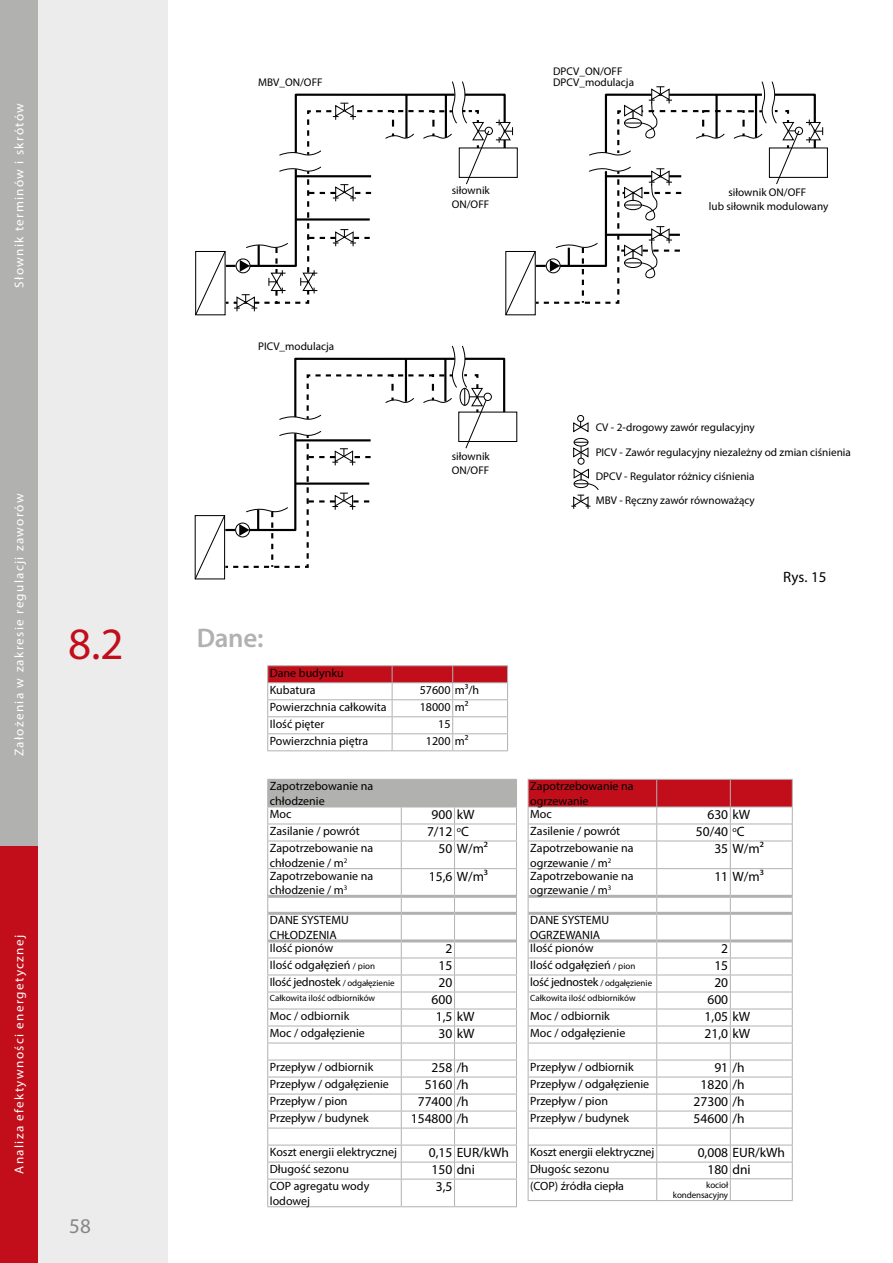
<style>
.page{position:relative;width:893px;height:1263px;background:#fff}
.page>*{position:absolute;margin:0;border:0;box-sizing:border-box;transform-origin:0 0}
.t1{font:45px "Myriad Pro";color:#c20e1a}
.t2{font:600 27px "Myriad Pro";color:#b1b1b0}
.t3{font:21px "Myriad Pro";color:#868686}
.t4{font:15px "Myriad Pro";color:#000}
.t5{font:13.5px "Myriad Pro";color:#000}
.t6{font:12.75px "Myriad Pro";letter-spacing:.1em;color:#fff}
.t7{font:12px/14.4px "Myriad Pro";color:#000}
.t8{font:12px "Myriad Pro";letter-spacing:-.02em;color:#000}
.t9{font:11.1px/13.4px "Myriad Pro";color:#000}
.t10{font:9px/10.8px "Myriad Pro";color:#000;text-align:right}
.s1{font-size:9px}
</style>
<div class="page">
<div style="left:37px;top:0;width:131px;height:1263px;background:#ececec"></div>
<div style="left:0;top:0;width:38px;height:417px;background:#b1b1b0"></div>
<div style="left:0;top:417px;width:38px;height:429px;background:#b1b1b0"></div>
<div style="left:0;top:846px;width:38px;height:417px;background:#c20e1a"></div>
<hr style="left:267px;top:665px;width:125px;height:1px;background:#b1b1b0">
<hr style="left:392px;top:665px;width:61px;height:1px;background:#b1b1b0">
<hr style="left:453px;top:665px;width:55px;height:1px;background:#b1b1b0">
<svg style="left:267px;top:666px;width:241px;height:84px"></svg>
<hr style="left:267px;top:750px;width:125px;height:1px;background:#b1b1b0">
<hr style="left:392px;top:750px;width:61px;height:1px;background:#b1b1b0">
<hr style="left:453px;top:750px;width:55px;height:1px;background:#b1b1b0">
<svg style="left:267px;top:779px;width:250px;height:427px"></svg>
<hr style="left:267px;top:1206px;width:134px;height:1px;background:#b1b1b0">
<hr style="left:401px;top:1206px;width:54px;height:1px;background:#b1b1b0">
<hr style="left:455px;top:1206px;width:62px;height:1px;background:#b1b1b0">
<hr style="left:268px;top:895px;width:133px;height:3px;background:#b1b1b0">
<hr style="left:401px;top:895px;width:54px;height:3px;background:#b1b1b0">
<hr style="left:455px;top:895px;width:61px;height:3px;background:#b1b1b0">
<hr style="left:268px;top:912px;width:133px;height:3px;background:#b1b1b0">
<hr style="left:401px;top:912px;width:54px;height:3px;background:#b1b1b0">
<hr style="left:455px;top:912px;width:61px;height:3px;background:#b1b1b0">
<hr style="left:268px;top:939px;width:133px;height:3px;background:#b1b1b0">
<hr style="left:401px;top:939px;width:54px;height:3px;background:#b1b1b0">
<hr style="left:455px;top:939px;width:61px;height:3px;background:#b1b1b0">
<svg style="left:528px;top:779px;width:265px;height:421px"></svg>
<hr style="left:528px;top:1200px;width:129px;height:1px;background:#b1b1b0">
<hr style="left:657px;top:1200px;width:73px;height:1px;background:#b1b1b0">
<hr style="left:730px;top:1200px;width:63px;height:1px;background:#b1b1b0">
<hr style="left:528px;top:895px;width:129px;height:3px;background:#b1b1b0">
<hr style="left:657px;top:895px;width:73px;height:3px;background:#b1b1b0">
<hr style="left:730px;top:895px;width:62px;height:3px;background:#b1b1b0">
<hr style="left:528px;top:912px;width:129px;height:3px;background:#b1b1b0">
<hr style="left:657px;top:912px;width:73px;height:3px;background:#b1b1b0">
<hr style="left:730px;top:912px;width:62px;height:3px;background:#b1b1b0">
<hr style="left:528px;top:939px;width:129px;height:3px;background:#b1b1b0">
<hr style="left:657px;top:939px;width:73px;height:3px;background:#b1b1b0">
<hr style="left:730px;top:939px;width:62px;height:3px;background:#b1b1b0">
<svg style="left:573px;top:415px;width:16px;height:18px"></svg>
<div style="left:769px;top:147px;width:59px;height:31px;border:1px solid #000"></div>
<svg style="left:574px;top:438px;width:14px;height:8px"></svg>
<div style="left:574px;top:438px;width:15px;height:9px;border:1px solid #000;border-radius:50%"></div>
<svg style="left:571px;top:442px;width:28px;height:67px"></svg>
<svg style="left:195px;top:81px;width:628px;height:235px"></svg>
<svg style="left:194px;top:345px;width:312px;height:235px"></svg>
<p class="t6" style="left:11px;top:288px;width:186px;rotate:-90deg">Słownik terminów i skrótów</p>
<p class="t6" style="left:11px;top:756px;width:264px;rotate:-90deg">Założenia w zakresie regulacji zaworów</p>
<p class="t6" style="left:11px;top:1174px;width:241px;rotate:-90deg">Analiza efektywności energetycznej</p>
<p class="t9" style="left:258px;top:75px;width:66px">MBV_ON/OFF</p>
<p class="t9" style="left:553px;top:65px;width:82px;line-height:11.6px">DPCV_ON/OFF<br>DPCV_modulacja</p>
<p class="t9" style="left:258px;top:339px;width:78px">PICV_modulacja</p>
<p class="t9" style="left:452px;top:184px;width:40px">siłownik<br>ON/OFF</p>
<p class="t9" style="left:709px;top:186px;width:121px;text-align:center">siłownik ON/OFF<br>lub siłownik modulowany</p>
<p class="t9" style="left:452px;top:450px;width:40px">siłownik<br>ON/OFF</p>
<p class="t9" style="left:596px;top:415px;width:257px;line-height:24.3px">CV - 2-drogowy zawór regulacyjny<br>PICV - Zawór regulacyjny niezależny od zmian ciśnienia DPCV - Regulator różnicy ciśnienia<br>MBV - Ręczny zawór równoważący</p>
<h1 class="t1" style="left:68px;top:616px;width:57px">8.2</h1>
<h2 class="t2" style="left:197px;top:621px;width:68px">Dane:</h2>
<p class="t7" style="left:270px;top:664px;width:75px;line-height:17px">Dane budynku<br>Kubatura</p>
<p class="t7" style="left:420px;top:682px;width:61px">57600 m3/h</p>
<h3 class="t3" style="left:69px;top:1213px;width:23px">58</h3>
<p class="t7" style="left:270px;top:699px;width:118px">Powierzchnia całkowita</p>
<p class="t7" style="left:420px;top:699px;width:50px">18000 m2</p>
<p class="t7" style="left:270px;top:716px;width:56px">Ilość pięter</p>
<p class="t7" style="left:438px;top:716px;width:14px">15</p>
<p class="t7" style="left:270px;top:733px;width:100px">Powierzchnia piętra</p>
<p class="t7" style="left:426px;top:733px;width:44px">1200 m2</p>
<p class="t7" style="left:270px;top:779px;width:105px">Zapotrzebowanie na chłodzenie</p>
<p class="t7" style="left:270px;top:807px;width:23px">Moc</p>
<p class="t5" style="left:432px;top:806px;width:44px">900 kW</p>
<p class="t7" style="left:270px;top:824px;width:91px">Zasilanie / powrót</p>
<p class="t5" style="left:427px;top:823px;width:43px">7/12 <sup>o</sup>C</p>
<p class="t7" style="left:270px;top:841px;width:105px">Zapotrzebowanie na chłodzenie / m<sup>2</sup></p>
<p class="t5" style="left:439px;top:840px;width:51px">50 W/m2</p>
<p class="t7" style="left:270px;top:868px;width:105px">Zapotrzebowanie na chłodzenie / m<sup>3</sup></p>
<p class="t5" style="left:429px;top:868px;width:61px">15,6 W/m3</p>
<p class="t7" style="left:270px;top:913px;width:80px">DANE SYSTEMU<br>CHŁODZENIA</p>
<p class="t7" style="left:270px;top:941px;width:65px">Ilość pionów</p>
<p class="t5" style="left:445px;top:940px;width:8px">2</p>
<p class="t7" style="left:270px;top:958px;width:107px">Ilość odgałęzień <span class="s1">/ pion</span></p>
<p class="t5" style="left:439px;top:957px;width:15px">15</p>
<p class="t8" style="left:270px;top:975px;width:126px">Ilość jednostek <span class="s1">/ odgałęzienie</span></p>
<p class="t5" style="left:439px;top:974px;width:15px">20</p>
<p class="t10" style="left:270px;top:992px;width:107px">Całkowita ilość odbiorników</p>
<p class="t5" style="left:432px;top:991px;width:22px">600</p>
<p class="t7" style="left:270px;top:1009px;width:81px">Moc / odbiornik</p>
<p class="t5" style="left:436px;top:1008px;width:40px">1,5 kW</p>
<p class="t7" style="left:270px;top:1026px;width:97px">Moc / odgałęzienie</p>
<p class="t5" style="left:439px;top:1025px;width:37px">30 kW</p>
<p class="t7" style="left:270px;top:1060px;width:105px">Przepływ / odbiornik</p>
<p class="t5" style="left:432px;top:1059px;width:39px">258 /h</p>
<p class="t7" style="left:270px;top:1077px;width:121px">Przepływ / odgałęzienie</p>
<p class="t5" style="left:425px;top:1076px;width:46px">5160 /h</p>
<p class="t7" style="left:270px;top:1094px;width:79px">Przepływ / pion</p>
<p class="t5" style="left:418px;top:1093px;width:53px">77400 /h</p>
<p class="t7" style="left:270px;top:1111px;width:101px">Przepływ / budynek</p>
<p class="t5" style="left:411px;top:1110px;width:59px">154800 /h</p>
<p class="t7" style="left:270px;top:1145px;width:129px">Koszt energii elektrycznej</p>
<p class="t5" style="left:429px;top:1144px;width:82px">0,15 EUR/kWh</p>
<p class="t7" style="left:270px;top:1162px;width:81px">Długość sezonu</p>
<p class="t5" style="left:432px;top:1161px;width:45px">150 dni</p>
<p class="t7" style="left:270px;top:1179px;width:101px">COP agregatu wody lodowej</p>
<p class="t5" style="left:436px;top:1178px;width:18px">3,5</p>
<p class="t4" style="left:783px;top:568px;width:45px">Rys. 15</p>
<p class="t7" style="left:530px;top:779px;width:105px">Zapotrzebowanie na ogrzewanie</p>
<p class="t7" style="left:530px;top:807px;width:23px">Moc</p>
<p class="t5" style="left:707px;top:806px;width:44px">630 kW</p>
<p class="t7" style="left:530px;top:824px;width:92px">Zasilenie / powrót</p>
<p class="t5" style="left:696px;top:823px;width:50px">50/40 <sup>o</sup>C</p>
<p class="t7" style="left:530px;top:841px;width:105px">Zapotrzebowanie na ogrzewanie / m<sup>2</sup></p>
<p class="t5" style="left:714px;top:840px;width:51px">35 W/m2</p>
<p class="t7" style="left:530px;top:868px;width:105px">Zapotrzebowanie na ogrzewanie / m<sup>3</sup></p>
<p class="t5" style="left:714px;top:868px;width:51px">11 W/m3</p>
<p class="t7" style="left:530px;top:913px;width:80px">DANE SYSTEMU<br>OGRZEWANIA</p>
<p class="t7" style="left:530px;top:941px;width:65px">Ilość pionów</p>
<p class="t5" style="left:721px;top:940px;width:8px">2</p>
<p class="t7" style="left:530px;top:958px;width:107px">Ilość odgałęzień <span class="s1">/ pion</span></p>
<p class="t5" style="left:714px;top:957px;width:15px">15</p>
<p class="t8" style="left:530px;top:975px;width:123px">lość jednostek <span class="s1">/ odgałęzienie</span></p>
<p class="t5" style="left:714px;top:974px;width:15px">20</p>
<p class="t10" style="left:530px;top:992px;width:107px">Całkowita ilość odbiorników</p>
<p class="t5" style="left:707px;top:991px;width:22px">600</p>
<p class="t7" style="left:530px;top:1009px;width:81px">Moc / odbiornik</p>
<p class="t5" style="left:705px;top:1008px;width:47px">1,05 kW</p>
<p class="t7" style="left:530px;top:1026px;width:97px">Moc / odgałęzienie</p>
<p class="t5" style="left:705px;top:1025px;width:47px">21,0 kW</p>
<p class="t7" style="left:530px;top:1060px;width:105px">Przepływ / odbiornik</p>
<p class="t5" style="left:714px;top:1059px;width:32px">91 /h</p>
<p class="t7" style="left:530px;top:1077px;width:121px">Przepływ / odgałęzienie</p>
<p class="t5" style="left:700px;top:1076px;width:46px">1820 /h</p>
<p class="t7" style="left:530px;top:1094px;width:79px">Przepływ / pion</p>
<p class="t5" style="left:694px;top:1093px;width:53px">27300 /h</p>
<p class="t7" style="left:530px;top:1111px;width:101px">Przepływ / budynek</p>
<p class="t5" style="left:694px;top:1110px;width:53px">54600 /h</p>
<p class="t7" style="left:530px;top:1145px;width:126px">Koszt energii elektrycznej</p>
<p class="t5" style="left:698px;top:1144px;width:89px">0,008 EUR/kWh</p>
<p class="t7" style="left:530px;top:1162px;width:81px">Długośc sezonu</p>
<p class="t5" style="left:707px;top:1161px;width:45px">180 dni</p>
<p class="t7" style="left:530px;top:1178px;width:95px">(COP) źródła ciepła</p>
<p class="t10" style="left:673px;top:1179px;width:57px">kocioł kondensacyjny</p>
</div>
